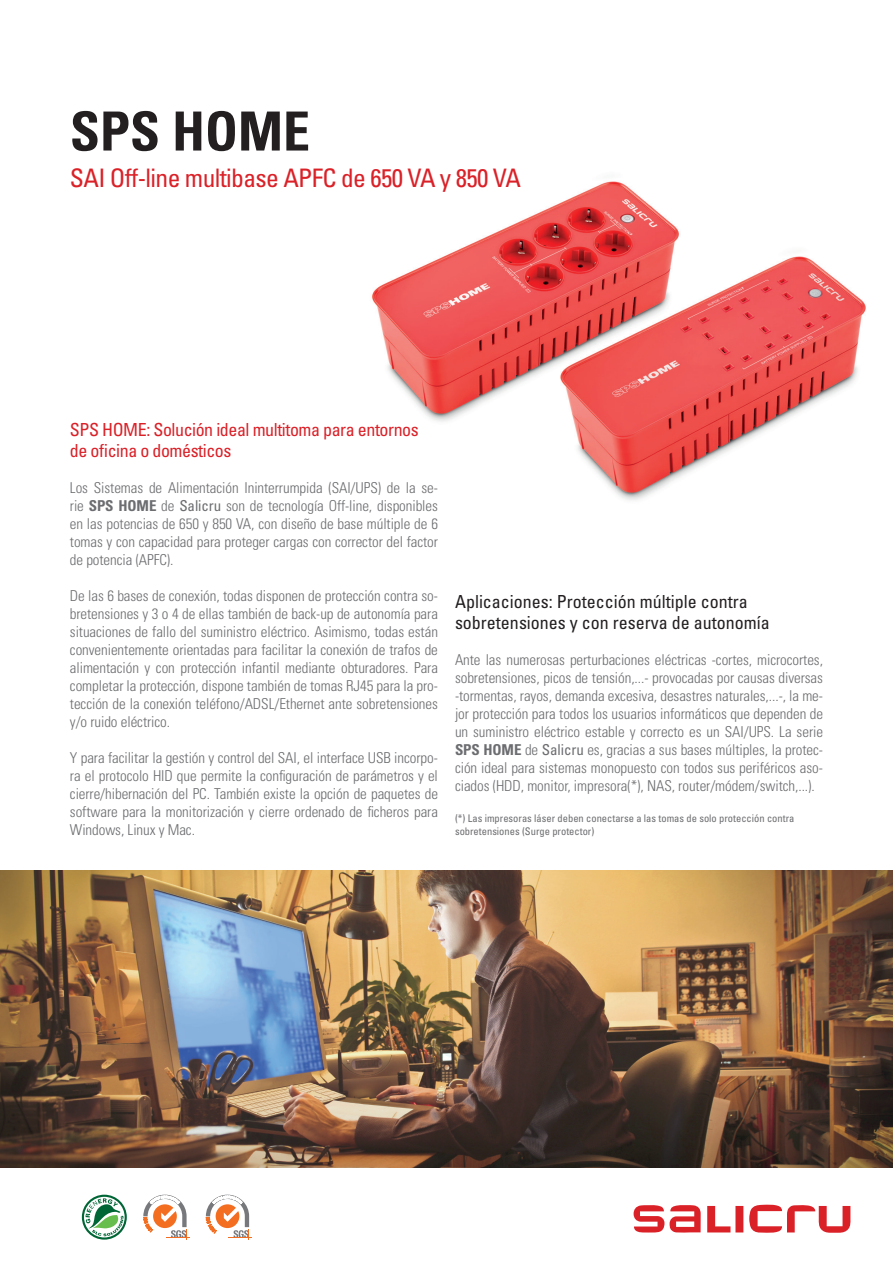
<style>
.page{position:relative;width:893px;height:1263px;background:#fff}
.page>*{position:absolute;margin:0;border:0;box-sizing:border-box;transform-origin:0 0}
.t1{font:700 condensed 54px "Univers LT Std";color:#231f20}
.t2{font:condensed 25.5px "Univers LT Std";letter-spacing:-.025em;color:#da2128}
.t3{font:condensed 18px/21px "Univers LT Std";color:#231f20}
.t4{font:condensed 18px/21px "Univers LT Std";letter-spacing:-.025em;color:#da2128}
.t5{font:300 condensed 15px/18px "Univers LT Std";letter-spacing:-.005em;color:#6c6d70;text-align:justify}
.t6{font:condensed 10.5px/12.6px "Univers LT Std";color:#6c6d70}
.s1{font-weight:700}
.s2{font-weight:400}
</style>
<div class="page">
<svg style="left:634px;top:1204px;width:217px;height:29px"></svg>
<img style="left:0;top:871px;width:893px;height:297px">
<img style="left:372px;top:181px;width:494px;height:320px">
<svg style="left:82px;top:1195px;width:45px;height:44px"></svg>
<svg style="left:143px;top:1195px;width:46px;height:44px"></svg>
<svg style="left:206px;top:1195px;width:46px;height:44px"></svg>
<h1 class="t1" style="left:70px;top:98px;width:242px">SPS HOME</h1>
<h2 class="t2" style="left:70px;top:162px;width:452px">SAI Off-line multibase APFC de 650 VA y 850 VA</h2>
<p class="t4" style="left:70px;top:418px;width:350px">SPS HOME: Solución ideal multitoma para entornos de oficina o domésticos</p>
<p class="t5" style="left:70px;top:478px;width:370px">Los Sistemas de Alimentación Ininterrumpida (SAI/UPS) de la se&shy;rie <span class="s1">SPS HOME</span> de <span class="s2">Salicru</span> son de tecnología Off-line, disponibles en las potencias de 650 y 850 VA, con diseño de base múltiple de 6 tomas y con capacidad para proteger cargas con corrector del factor de potencia (APFC).</p>
<p class="t5" style="left:70px;top:586px;width:370px">De las 6 bases de conexión, todas disponen de protección contra so&shy;bretensiones y 3 o 4 de ellas también de back-up de autonomía para situaciones de fallo del suministro eléctrico. Asimismo, todas están convenientemente orientadas para facilitar la conexión de trafos de alimentación y con protección infantil mediante obturadores. Para completar la protección, dispone también de tomas RJ45 para la pro&shy;tección de la conexión teléfono/ADSL/Ethernet ante sobretensiones y/o ruido eléctrico.</p>
<p class="t5" style="left:70px;top:748px;width:370px">Y para facilitar la gestión y control del SAI, el interface USB incorpo&shy;ra el protocolo HID que permite la configuración de parámetros y el cierre/hibernación del PC. También existe la opción de paquetes de software para la monitorización y cierre ordenado de ficheros para Windows, Linux y Mac.</p>
<p class="t3" style="left:455px;top:591px;width:316px">Aplicaciones: Protección múltiple contra sobretensiones y con reserva de autonomía</p>
<p class="t5" style="left:455px;top:651px;width:370px">Ante las numerosas perturbaciones eléctricas -cortes, microcortes, sobretensiones, picos de tensión,...- provocadas por causas diversas -tormentas, rayos, demanda excesiva, desastres naturales,...-, la me&shy;jor protección para todos los usuarios informáticos que dependen de un suministro eléctrico estable y correcto es un SAI/UPS. La serie <span class="s1">SPS HOME</span> de <span class="s2">Salicru</span> es, gracias a sus bases múltiples, la protec&shy;ción ideal para sistemas monopuesto con todos sus periféricos aso&shy;ciados (HDD, monitor, impresora(*), NAS, router/módem/switch,...).</p>
<p class="t6" style="left:455px;top:812px;width:341px">(*) Las impresoras láser deben conectarse a las tomas de solo protección contra sobretensiones (Surge protector)</p>
</div>
